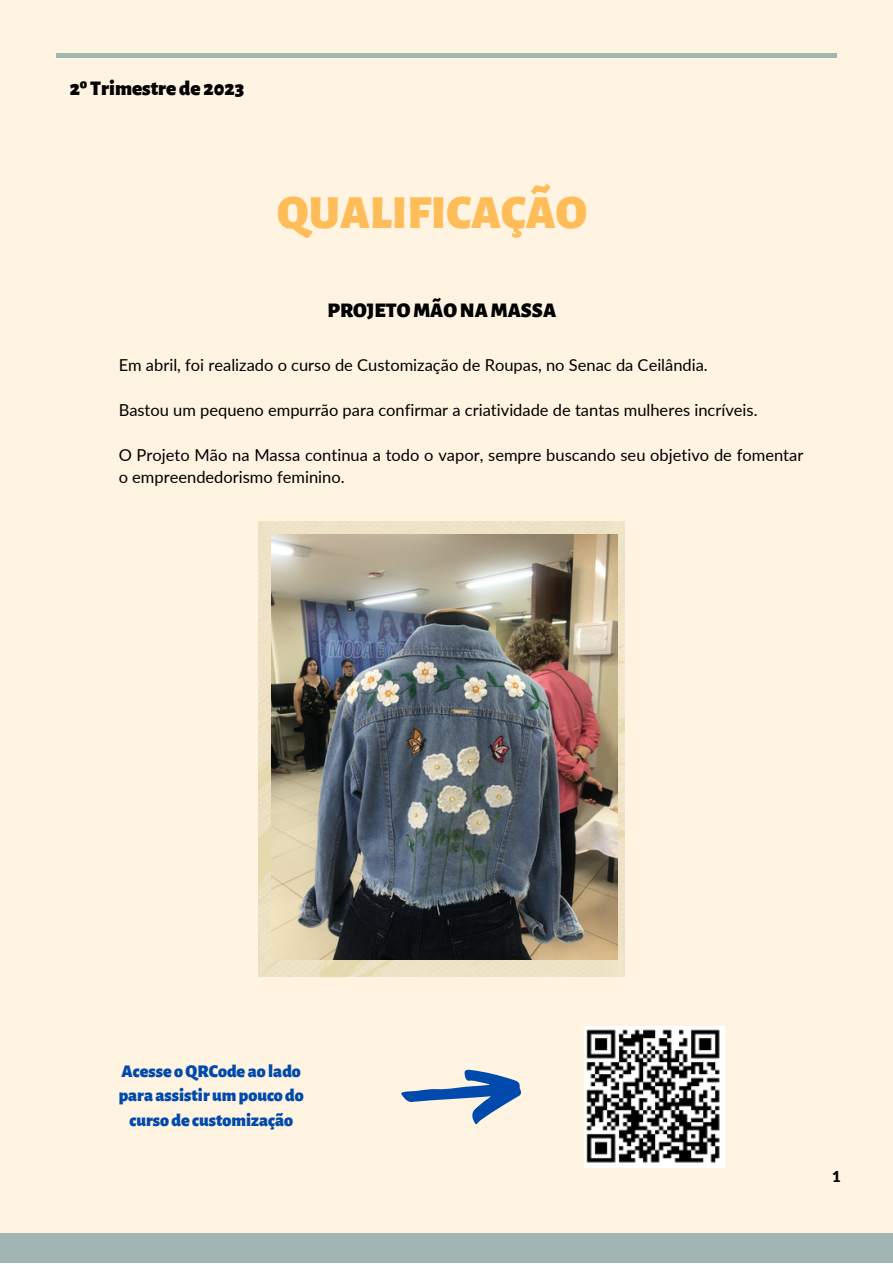
<style>
.page{position:relative;width:893px;height:1264px;background:#fff}
.page>*{position:absolute;margin:0;border:0;box-sizing:border-box;transform-origin:0 0}
.t1{font:900 48px "Alegreya Sans";color:#ffbd59}
.t2{font:900 21px "Alegreya Sans";color:#000}
.t3{font:900 18px "Alegreya Sans";color:#004aad}
.t4{font:16.5px/22.5px "Lato";color:#000}
.t5{font:900 15px "Lato";color:#000}
</style>
<div class="page">
<div style="left:0;top:80px;width:892px;height:1112px;background:#fff3e1"></div>
<div style="left:0;top:0;width:892px;height:80px;background:#fff3e1"></div>
<div style="left:0;top:1192px;width:892px;height:70px;background:#fff3e1"></div>
<div style="left:56px;top:53px;width:780px;height:5px;background:#a1b5b3"></div>
<div style="left:0;top:1233px;width:892px;height:29px;background:#a1b5b3"></div>
<img style="left:272px;top:535px;width:345px;height:424px">
<img style="left:584px;top:1026px;width:140px;height:141px">
<svg style="left:401px;top:1069px;width:120px;height:55px"></svg>
<p class="t2" style="left:70px;top:78px;width:176px">2º Trimestre de 2023</p>
<p class="t1" style="left:277px;top:190px;width:311px">QUALIFICAÇÃO</p>
<p class="t2" style="left:327px;top:300px;width:230px">PROJETO MÃONA MASSA</p>
<p class="t4" style="left:119px;top:353px;width:590px">Em abril, foi realizado o curso de Customização de Roupas, no Senac da Ceilândia.</p>
<p class="t4" style="left:119px;top:398px;width:640px">Bastou um pequeno empurrão para confirmar a criatividade de tantas mulheres incríveis.</p>
<p class="t4" style="left:119px;top:443px;width:686px">O Projeto Mão na Massa continua a todo o vapor, sempre buscando seu objetivo de fomentar o empreendedorismo feminino.</p>
<p class="t3" style="left:122px;top:1062px;width:181px">Acesse oQRCode ao lado</p>
<p class="t3" style="left:119px;top:1087px;width:187px">para assistir umpouco do</p>
<p class="t3" style="left:129px;top:1111px;width:165px">curso de customização</p>
<p class="t5" style="left:832px;top:1166px;width:10px">1</p>
</div>
